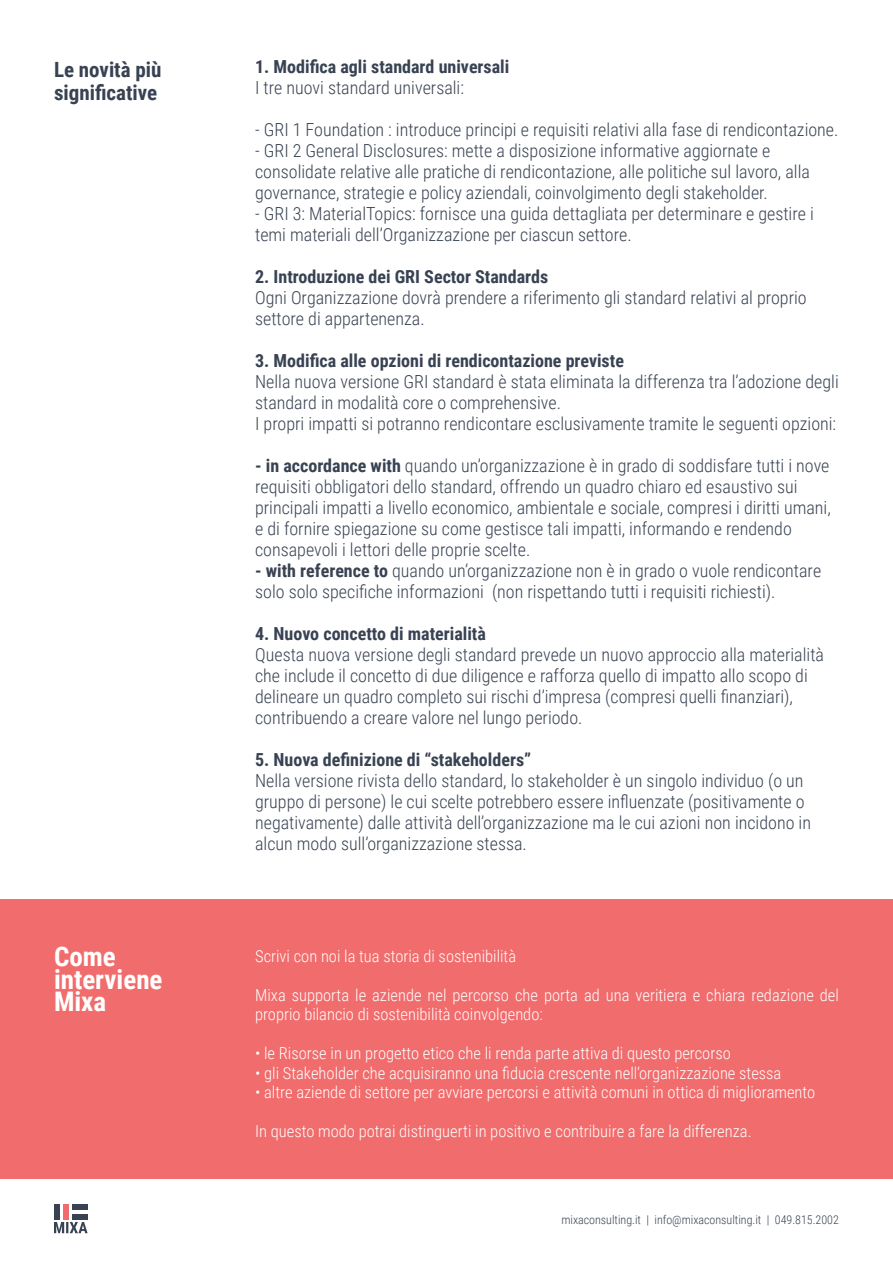
<style>
.page{position:relative;width:893px;height:1263px;background:#fff}
.page>*{position:absolute;margin:0;border:0;box-sizing:border-box;transform-origin:0 0}
.t1{font:700 27px "Roboto Condensed";color:#fff}
.t2{font:700 21px/22.5px "Roboto Condensed";color:#384252}
.t3{font:300 18px/21px "Roboto Condensed";color:#384252}
.t4{font:700 18px "Roboto Condensed";color:#384252}
.t5{font:300 16.5px/19.5px "Roboto Condensed";color:#fff}
.t6{font:300 12px "Roboto Condensed";color:#384252}
.s1{font-weight:700}
</style>
<div class="page">
<div style="left:54px;top:1204px;width:6px;height:16px;background:#384252"></div>
<div style="left:63px;top:1204px;width:6px;height:16px;background:#f16b6c"></div>
<div style="left:72px;top:1204px;width:16px;height:6px;background:#384252"></div>
<div style="left:72px;top:1214px;width:16px;height:5px;background:#384252"></div>
<svg style="left:54px;top:1222px;width:34px;height:11px"></svg>
<hr style="left:0;top:1178px;width:893px;height:1px;background:#231f20">
<div style="left:0;top:899px;width:893px;height:279px;background:#f16c6c"></div>
<p class="t2" style="left:54px;top:58px;width:109px">Le novità più significative</p>
<p class="t4" style="left:255px;top:54px;width:256px">1. Modifica agli standard universali</p>
<p class="t3" style="left:255px;top:76px;width:210px">I tre nuovi standard universali:</p>
<p class="t3" style="left:255px;top:118px;width:585px">- GRI 1 Foundation : introduce principi e requisiti relativi alla fase di rendicontazione.</p>
<p class="t3" style="left:255px;top:139px;width:556px">- GRI 2 General Disclosures: mette a disposizione informative aggiornate e consolidate relative alle pratiche di rendicontazione, alle politiche sul lavoro, alla governance, strategie e policy aziendali, coinvolgimento degli stakeholder.</p>
<p class="t3" style="left:255px;top:202px;width:560px">- GRI 3: MaterialTopics: fornisce una guida dettagliata per determinare e gestire i temi materiali dell’Organizzazione per ciascun settore.</p>
<p class="t4" style="left:255px;top:264px;width:295px">2. Introduzione dei GRI Sector Standards</p>
<p class="t3" style="left:255px;top:286px;width:553px">Ogni Organizzazione dovrà prendere a riferimento gli standard relativi al proprio settore di appartenenza.</p>
<p class="t4" style="left:255px;top:348px;width:370px">3. Modifica alle opzioni di rendicontazione previste</p>
<p class="t3" style="left:255px;top:370px;width:585px">Nella nuova versione GRI standard è stata eliminata la differenza tra l’adozione degli standard in modalità core o comprehensive.</p>
<p class="t3" style="left:255px;top:412px;width:583px">I propri impatti si potranno rendicontare esclusivamente tramite le seguenti opzioni:</p>
<p class="t3" style="left:255px;top:454px;width:577px"><span class="s1">- in accordance with</span> quando un’organizzazione è in grado di soddisfare tutti i nove requisiti obbligatori dello standard, offrendo un quadro chiaro ed esaustivo sui principali impatti a livello economico, ambientale e sociale, compresi i diritti umani, e di fornire spiegazione su come gestisce tali impatti, informando e rendendo consapevoli i lettori delle proprie scelte.</p>
<p class="t3" style="left:255px;top:559px;width:568px"><span class="s1">- with reference to</span> quando un’organizzazione non è in grado o vuole rendicontare solo solo specifiche informazioni (non rispettando tutti i requisiti richiesti).</p>
<p class="t4" style="left:255px;top:621px;width:232px">4. Nuovo concetto di materialità</p>
<p class="t3" style="left:255px;top:643px;width:570px">Questa nuova versione degli standard prevede un nuovo approccio alla materialità che include il concetto di due diligence e rafforza quello di impatto allo scopo di delineare un quadro completo sui rischi d’impresa (compresi quelli finanziari), contribuendo a creare valore nel lungo periodo.</p>
<p class="t4" style="left:255px;top:747px;width:278px">5. Nuova definizione di “stakeholders”</p>
<p class="t3" style="left:255px;top:769px;width:557px">Nella versione rivista dello standard, lo stakeholder è un singolo individuo (o un gruppo di persone) le cui scelte potrebbero essere influenzate (positivamente o negativamente) dalle attività dell’organizzazione ma le cui azioni non incidono in alcun modo sull’organizzazione stessa.</p>
<p class="t1" style="left:54px;top:938px;width:63px">Come</p>
<p class="t1" style="left:54px;top:960px;width:110px">interviene</p>
<p class="t1" style="left:54px;top:983px;width:54px">Mixa</p>
<p class="t5" style="left:255px;top:945px;width:263px">Scrivi con noi la tua storia di sostenibilità</p>
<p class="t5" style="left:255px;top:984px;width:585px">Mixa supporta le aziende nel percorso che porta ad una veritiera e chiara redazione del proprio bilancio di sostenibilità coinvolgendo:</p>
<p class="t5" style="left:255px;top:1043px;width:477px">• le Risorse in un progetto etico che li renda parte attiva di questo percorso</p>
<p class="t5" style="left:255px;top:1062px;width:528px">• gli Stakeholder che acquisiranno una fiducia crescente nell’organizzazione stessa</p>
<p class="t5" style="left:255px;top:1082px;width:562px">• altre aziende di settore per avviare percorsi e attività comuni in ottica di miglioramento</p>
<p class="t5" style="left:255px;top:1121px;width:498px">In questo modo potrai distinguerti in positivo e contribuire a fare la differenza.</p>
<p class="t6" style="left:561px;top:1211px;width:279px">mixaconsulting.it | info@mixaconsulting.it | 049.815.2002</p>
</div>
